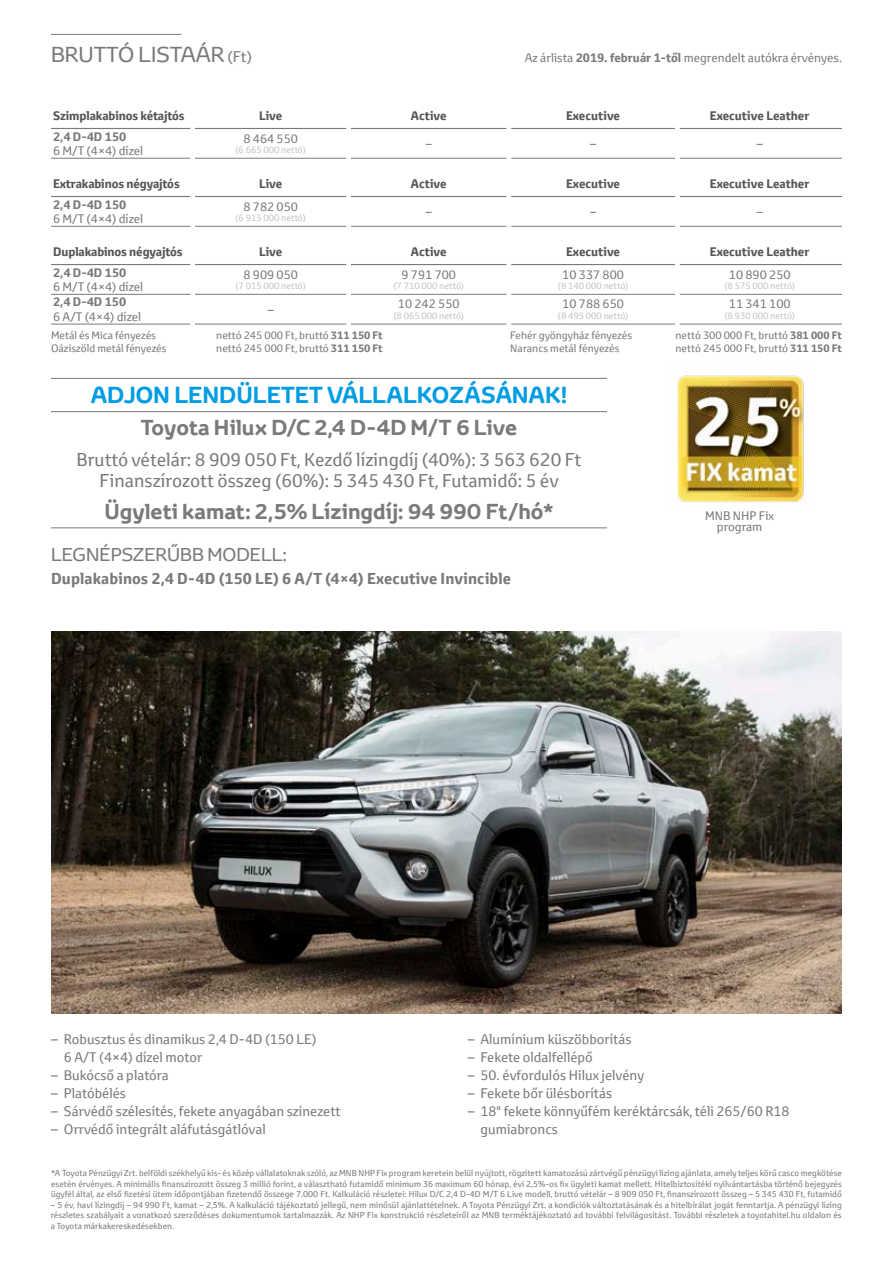
<style>
.page{position:relative;width:893px;height:1263px;background:#fff}
.page>*{position:absolute;margin:0;border:0;box-sizing:border-box;transform-origin:0 0}
.t1{font:700 22.5px "Toyota Display";color:#009de2}
.t2{font:700 21px "Toyota Display";color:#797b7a}
.t3{font:21px "Toyota Display";color:#797b7a}
.t4{font:18px/21.6px "Toyota Text";color:#797b7a;text-align:center}
.t5{font:18px "Toyota Display";color:#797b7a}
.t6{font:700 15.3px "Toyota Text";letter-spacing:.01em;color:#797b7a}
.t7{font:13.5px/18px "Toyota Text";color:#797b7a}
.t8{font:12px/11.4px "Toyota Text";color:#797b7a;text-align:center}
.t9{font:700 12px "Toyota Text";letter-spacing:-.01em;color:#555}
.t10{font:700 12px "Toyota Text";color:#797b7a}
.t11{font:10.5px "Toyota Text";color:#797b7a}
.t12{font:9px "Toyota Text";color:#c2c3c3}
.t13{font:8.4px/10.5px "Toyota Text";letter-spacing:.005em;color:#797b7a;text-align:justify}
.s1{font-family:"Toyota Text";font-size:15px}
.s2{font-weight:700}
</style>
<div class="page">
<hr style="left:51px;top:34px;width:130px;height:1px;background:#797b7a">
<hr style="left:51px;top:158px;width:140px;height:1px;background:#797b7a">
<hr style="left:195px;top:158px;width:151px;height:1px;background:#797b7a">
<hr style="left:351px;top:158px;width:156px;height:1px;background:#797b7a">
<hr style="left:511px;top:158px;width:164px;height:1px;background:#797b7a">
<hr style="left:680px;top:158px;width:162px;height:1px;background:#797b7a">
<hr style="left:51px;top:226px;width:140px;height:1px;background:#797b7a">
<hr style="left:195px;top:226px;width:151px;height:1px;background:#797b7a">
<hr style="left:351px;top:226px;width:156px;height:1px;background:#797b7a">
<hr style="left:511px;top:226px;width:164px;height:1px;background:#797b7a">
<hr style="left:680px;top:226px;width:162px;height:1px;background:#797b7a">
<hr style="left:51px;top:294px;width:140px;height:1px;background:#797b7a">
<hr style="left:195px;top:294px;width:151px;height:1px;background:#797b7a">
<hr style="left:351px;top:294px;width:156px;height:1px;background:#797b7a">
<hr style="left:511px;top:294px;width:164px;height:1px;background:#797b7a">
<hr style="left:680px;top:294px;width:162px;height:1px;background:#797b7a">
<hr style="left:51px;top:324px;width:140px;height:1px;background:#797b7a">
<hr style="left:195px;top:324px;width:151px;height:1px;background:#797b7a">
<hr style="left:351px;top:324px;width:156px;height:1px;background:#797b7a">
<hr style="left:511px;top:324px;width:164px;height:1px;background:#797b7a">
<hr style="left:680px;top:324px;width:162px;height:1px;background:#797b7a">
<hr style="left:51px;top:196px;width:140px;height:1px;background:#797b7a">
<hr style="left:195px;top:196px;width:151px;height:1px;background:#797b7a">
<hr style="left:351px;top:196px;width:156px;height:1px;background:#797b7a">
<hr style="left:511px;top:196px;width:164px;height:1px;background:#797b7a">
<hr style="left:680px;top:196px;width:162px;height:1px;background:#797b7a">
<hr style="left:51px;top:264px;width:140px;height:1px;background:#797b7a">
<hr style="left:195px;top:264px;width:151px;height:1px;background:#797b7a">
<hr style="left:351px;top:264px;width:156px;height:1px;background:#797b7a">
<hr style="left:511px;top:264px;width:164px;height:1px;background:#797b7a">
<hr style="left:680px;top:264px;width:162px;height:1px;background:#797b7a">
<hr style="left:51px;top:128px;width:140px;height:1px;background:#797b7a">
<hr style="left:195px;top:128px;width:151px;height:1px;background:#797b7a">
<hr style="left:351px;top:128px;width:156px;height:1px;background:#797b7a">
<hr style="left:511px;top:128px;width:164px;height:1px;background:#797b7a">
<hr style="left:680px;top:128px;width:162px;height:1px;background:#797b7a">
<img style="left:51px;top:631px;width:791px;height:382px">
<hr style="left:51px;top:411px;width:556px;height:1px;background:#797b7a">
<hr style="left:51px;top:378px;width:556px;height:1px;background:#797b7a">
<hr style="left:51px;top:528px;width:556px;height:1px;background:#797b7a">
<img style="left:677px;top:374px;width:127px;height:129px">
<h2 class="t3" style="left:51px;top:40px;width:202px">BRUTTÓ LISTAÁR <span class="s1">(Ft)</span></h2>
<h3 class="t8" style="left:525px;top:52px;width:319px">Az árlista <span class="s2">2019. február 1-től</span> megrendelt autókra érvényes.</h3>
<h3 class="t9" style="left:53px;top:108px;width:133px">Szimplakabinos kétajtós</h3>
<h3 class="t9" style="left:259px;top:108px;width:25px">Live</h3>
<h3 class="t9" style="left:411px;top:108px;width:37px">Active</h3>
<h3 class="t9" style="left:566px;top:108px;width:56px">Executive</h3>
<h3 class="t9" style="left:710px;top:108px;width:101px">Executive Leather</h3>
<h3 class="t10" style="left:53px;top:128px;width:75px">2,4 D‑4D 150</h3>
<h3 class="t8" style="left:53px;top:145px;width:92px">6 M/T (4×4) dízel</h3>
<h3 class="t8" style="left:243px;top:132px;width:56px">8 464 550</h3>
<p class="t12" style="left:235px;top:144px;width:72px">(6 665 000 nettó)</p>
<h3 class="t8" style="left:426px;top:138px;width:7px">–</h3>
<h3 class="t8" style="left:590px;top:138px;width:7px">–</h3>
<h3 class="t8" style="left:757px;top:138px;width:7px">–</h3>
<h3 class="t9" style="left:53px;top:176px;width:128px">Extrakabinos négyajtós</h3>
<h3 class="t9" style="left:259px;top:176px;width:25px">Live</h3>
<h3 class="t9" style="left:411px;top:176px;width:37px">Active</h3>
<h3 class="t9" style="left:566px;top:176px;width:56px">Executive</h3>
<h3 class="t9" style="left:710px;top:176px;width:101px">Executive Leather</h3>
<h3 class="t10" style="left:53px;top:196px;width:75px">2,4 D‑4D 150</h3>
<h3 class="t8" style="left:53px;top:213px;width:92px">6 M/T (4×4) dízel</h3>
<h3 class="t8" style="left:243px;top:200px;width:56px">8 782 050</h3>
<p class="t12" style="left:235px;top:212px;width:72px">(6 915 000 nettó)</p>
<h3 class="t8" style="left:426px;top:206px;width:7px">–</h3>
<h3 class="t8" style="left:590px;top:206px;width:7px">–</h3>
<h3 class="t8" style="left:757px;top:206px;width:7px">–</h3>
<h3 class="t9" style="left:53px;top:244px;width:131px">Duplakabinos négyajtós</h3>
<h3 class="t9" style="left:259px;top:244px;width:25px">Live</h3>
<h3 class="t9" style="left:411px;top:244px;width:37px">Active</h3>
<h3 class="t9" style="left:566px;top:244px;width:56px">Executive</h3>
<h3 class="t9" style="left:710px;top:244px;width:101px">Executive Leather</h3>
<h3 class="t10" style="left:53px;top:265px;width:75px">2,4 D‑4D 150</h3>
<h3 class="t8" style="left:53px;top:281px;width:92px">6 M/T (4×4) dízel</h3>
<h3 class="t8" style="left:243px;top:268px;width:56px">8 909 050</h3>
<p class="t12" style="left:235px;top:280px;width:72px">(7 015 000 nettó)</p>
<h3 class="t8" style="left:401px;top:268px;width:56px">9 791 700</h3>
<p class="t12" style="left:393px;top:280px;width:72px">(7 710 000 nettó)</p>
<h3 class="t8" style="left:562px;top:268px;width:63px">10 337 800</h3>
<p class="t12" style="left:558px;top:280px;width:72px">(8 140 000 nettó)</p>
<h3 class="t8" style="left:729px;top:268px;width:63px">10 890 250</h3>
<p class="t12" style="left:724px;top:280px;width:72px">(8 575 000 nettó)</p>
<h3 class="t10" style="left:53px;top:294px;width:75px">2,4 D‑4D 150</h3>
<h3 class="t8" style="left:53px;top:311px;width:90px">6 A/T (4×4) dízel</h3>
<h3 class="t8" style="left:268px;top:303px;width:7px">–</h3>
<p class="t11" style="left:51px;top:328px;width:107px">Metál és Mica fényezés</p>
<p class="t11" style="left:216px;top:328px;width:168px">nettó 245 000 Ft, bruttó <span class="s2">311 150 Ft</span></p>
<p class="t11" style="left:51px;top:341px;width:117px">Oáziszöld metál fényezés</p>
<p class="t11" style="left:216px;top:341px;width:168px">nettó 245 000 Ft, bruttó <span class="s2">311 150 Ft</span></p>
<h3 class="t8" style="left:398px;top:298px;width:63px">10 242 550</h3>
<p class="t12" style="left:393px;top:310px;width:72px">(8 065 000 nettó)</p>
<h3 class="t8" style="left:562px;top:298px;width:63px">10 788 650</h3>
<p class="t12" style="left:558px;top:310px;width:72px">(8 495 000 nettó)</p>
<h3 class="t8" style="left:729px;top:298px;width:63px">11 341 100</h3>
<p class="t12" style="left:724px;top:310px;width:72px">(8 930 000 nettó)</p>
<p class="t11" style="left:510px;top:328px;width:123px">Fehér gyöngyház fényezés</p>
<p class="t11" style="left:675px;top:328px;width:168px">nettó 300 000 Ft, bruttó <span class="s2">381 000 Ft</span></p>
<p class="t11" style="left:510px;top:341px;width:111px">Narancs metál fényezés</p>
<p class="t11" style="left:675px;top:341px;width:168px">nettó 245 000 Ft, bruttó <span class="s2">311 150 Ft</span></p>
<h1 class="t1" style="left:91px;top:380px;width:478px">ADJON LENDÜLETET VÁLLALKOZÁSÁNAK!</h1>
<h2 class="t2" style="left:141px;top:413px;width:378px">Toyota Hilux D/C 2,4 D-4D M/T 6 Live</h2>
<h3 class="t4" style="left:76px;top:448px;width:507px">Bruttó vételár: 8 909 050 Ft, Kezdő lízingdíj (40%): 3 563 620 Ft<br>Finanszírozott összeg (60%): 5 345 430 Ft, Futamidő: 5 év</h3>
<h2 class="t2" style="left:104px;top:497px;width:451px">Ügyleti kamat: 2,5% Lízingdíj: 94 990 Ft/hó*</h2>
<h3 class="t8" style="left:705px;top:509px;width:71px">MNB NHP Fix program</h3>
<h3 class="t5" style="left:51px;top:542px;width:238px">LEGNÉPSZERŰBB MODELL:</h3>
<h3 class="t6" style="left:51px;top:569px;width:462px">Duplakabinos 2,4 D‑4D (150 LE) 6 A/T (4×4) Executive Invincible</h3>
<h3 class="t7" style="left:64px;top:1030px;width:254px;text-indent:-13px">– Robusztus és dinamikus 2,4 D‑4D (150 LE)<br>6 A/T (4×4) dízel motor</h3>
<h3 class="t7" style="left:51px;top:1066px;width:119px">– Bukócső a platóra</h3>
<h3 class="t7" style="left:51px;top:1084px;width:77px">– Platóbélés</h3>
<h3 class="t7" style="left:51px;top:1102px;width:291px">– Sárvédő szélesítés, fekete anyagában színezett</h3>
<h3 class="t7" style="left:51px;top:1120px;width:216px">– Orrvédő integrált aláfutásgátlóval</h3>
<h3 class="t7" style="left:468px;top:1030px;width:165px">– Alumínium küszöbborítás</h3>
<h3 class="t7" style="left:468px;top:1048px;width:127px">– Fekete oldalfellépő</h3>
<h3 class="t7" style="left:468px;top:1066px;width:178px">– 50. évfordulós Hilux jelvény</h3>
<h3 class="t7" style="left:468px;top:1084px;width:146px">– Fekete bőr ülésborítás</h3>
<h3 class="t7" style="left:480px;top:1102px;width:311px;text-indent:-13px">– 18" fekete könnyűfém keréktárcsák, téli 265/60 R18 gumiabroncs</h3>
<p class="t13" style="left:51px;top:1168px;width:792px">*A Toyota Pénzügyi Zrt. belföldi székhelyű kis- és közép vállalatoknak szóló, az MNB NHP Fix program keretein belül nyújtott, rögzített kamatozású zártvégű pénzügyi lízing ajánlata, amely teljes körű casco megkötése esetén érvényes. A minimális finanszírozott összeg 3 millió forint, a választható futamidő minimum 36 maximum 60 hónap, évi 2,5%-os fix ügyleti kamat mellett. Hitelbiztosítéki nyilvántartásba történő bejegyzés ügyfél által, az első fizetési ütem időpontjában fizetendő összege 7.000 Ft. Kalkuláció részletei: Hilux D/C 2,4 D-4D M/T 6 Live modell, bruttó vételár – 8 909 050 Ft, finanszírozott összeg – 5 345 430 Ft, futamidő</p>
<p class="t13" style="left:51px;top:1199px;width:792px">– 5 év, havi lízingdíj – 94 990 Ft, kamat – 2,5%. A kalkuláció tájékoztató jellegű, nem minősül ajánlattételnek. A Toyota Pénzügyi Zrt. a kondíciók változtatásának és a hitelbírálat jogát fenntartja. A pénzügyi lízing részletes szabályait a vonatkozó szerződéses dokumentumok tartalmazzák. Az NHP Fix konstrukció részleteiről az MNB terméktájékoztató ad további felvilágosítást. További részletek a toyotahitel.hu oldalon és a Toyota márkakereskedésekben.</p>
</div>
